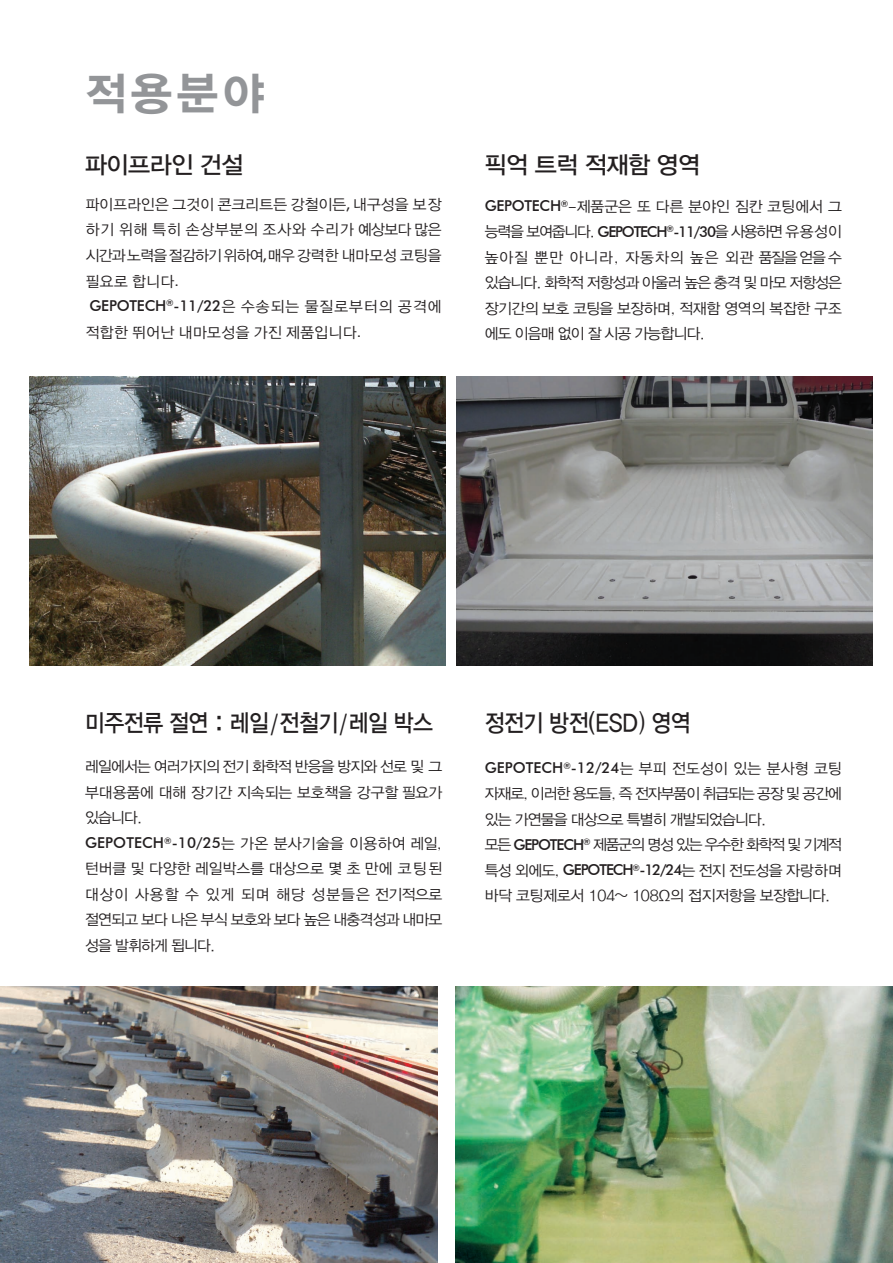
<style>
.page{position:relative;width:893px;height:1263px;background:#fff}
.page>*{position:absolute;margin:0;border:0;box-sizing:border-box;transform-origin:0 0}
.t1{font:45px "Yoon Gothic B";color:#939598}
.t2{font:24px "Yoon Gothic M";letter-spacing:-.02em;color:#231f20;scale:.9 1}
.t3{font:24px "Yoon Gothic M";letter-spacing:-.02em;color:#231f20}
.t4{font:15px/25.5px "Yoon Gothic L";letter-spacing:-.05em;color:#231f20;text-align:justify}
.t5{font:15px/25.5px "Yoon Gothic L";letter-spacing:-.03em;color:#231f20}
.t6{font:15px/25.5px "YGO12";letter-spacing:-.05em;color:#231f20;text-align:justify}
.t7{font:500 15px "Futura BT";letter-spacing:-.01em;color:#231f20}
.s1{font-family:"Futura BT";font-weight:500}
.s2{font-family:"YGO12";font-weight:400}
.s3{font-family:"Yoon Gothic L";font-weight:400}
</style>
<div class="page">
<img style="left:29px;top:376px;width:417px;height:290px">
<img style="left:456px;top:376px;width:417px;height:290px">
<img style="left:0;top:986px;width:438px;height:277px">
<img style="left:456px;top:986px;width:437px;height:277px">
<h1 class="t1" style="left:85px;top:54px;width:181px">적용분야</h1>
<h2 class="t3" style="left:85px;top:144px;width:160px">파이프라인 건설</h2>
<p class="t6" style="left:85px;top:192px;width:359px">파이프라인은 그것이 콘크리트든 강철이든<span class="s1">,</span> 내구성을 보장 하기 위해 특히 손상부분의 조사와 수리가 예상보다많은 시간과노력을절감하기위하여<span class="s1">,</span>매우강력한 내마모성 코팅을 필요로 합니다<span class="s1">.</span></p>
<p class="t7" style="left:89px;top:297px;width:354px">GEPOTECH<sup>®</sup>-11/22<span class="s2">은 수송되는 물질로부터의 공격에</span></p>
<p class="t6" style="left:85px;top:319px;width:278px">적합한 뛰어난 내마모성을 가진 제품입니다<span class="s1">.</span></p>
<h2 class="t3" style="left:485px;top:144px;width:217px">픽억 트럭 적재함 영역</h2>
<p class="t4" style="left:485px;top:192px;width:359px"><span class="s1">GEPOTECH</span><sup>®</sup>-제품군은 또 다른 분야인 짐칸 코팅에서 그 능력을 보여줍니다. <span class="s1">GEPOTECH</span><sup>®</sup><span class="s1">-11/30</span>을 사용하면 유용성이 높아질 뿐만 아니라, 자동차의 높은 외관 품질을 얻을 수 있습니다. 화학적 저항성과 아울러 높은 충격 및 마모 저항성은 장기간의 보호 코팅을 보장하며, 적재함 영역의 복잡한 구조 에도 이음매 없이 잘 시공 가능합니다.</p>
<h2 class="t2" style="left:85px;top:702px;width:388px">미주전류 절연 : 레일/전철기/레일 박스</h2>
<h2 class="t2" style="left:485px;top:702px;width:230px">정전기 방전(ESD) 영역</h2>
<p class="t5" style="left:85px;top:752px;width:359px">레일에서는 여러가지의 전기 화학적 반응을 방지와 선로 및 그 부대용품에 대해 장기간 지속되는 보호책을 강구할 필요가 있습니다.<br><span class="s1">GEPOTECH</span><sup>®</sup><span class="s1">-10/25</span>는 가온 분사기술을 이용하여 레일, 턴버클 및 다양한 레일박스를 대상으로 몇 초 만에 코팅된 대상이 사용할 수 있게 되며 해당 성분들은 전기적으로 절연되고 보다 나은 부식 보호와 보다 높은 내충격성과 내마모 성을 발휘하게 됩니다.</p>
<p class="t7" style="left:485px;top:759px;width:359px">GEPOTECH<sup>®</sup>-12/24<span class="s3">는 부피 전도성이 있는 분사형 코팅</span></p>
<p class="t4" style="left:485px;top:779px;width:359px;text-align:left">자재로, 이러한 용도들, 즉 전자부품이 취급되는 공장 및 공간에 있는 가연물을 대상으로 특별히 개발되었습니다.<br>모든 <span class="s1">GEPOTECH</span><sup>®</sup> 제품군의 명성 있는 우수한 화학적 및 기계적 특성 외에도, <span class="s1">GEPOTECH</span><sup>®</sup><span class="s1">-12/24</span>는 전지 전도성을 자랑하며 바닥 코팅제로서 104~ 108Ω의 접지저항을 보장합니다.</p>
</div>
